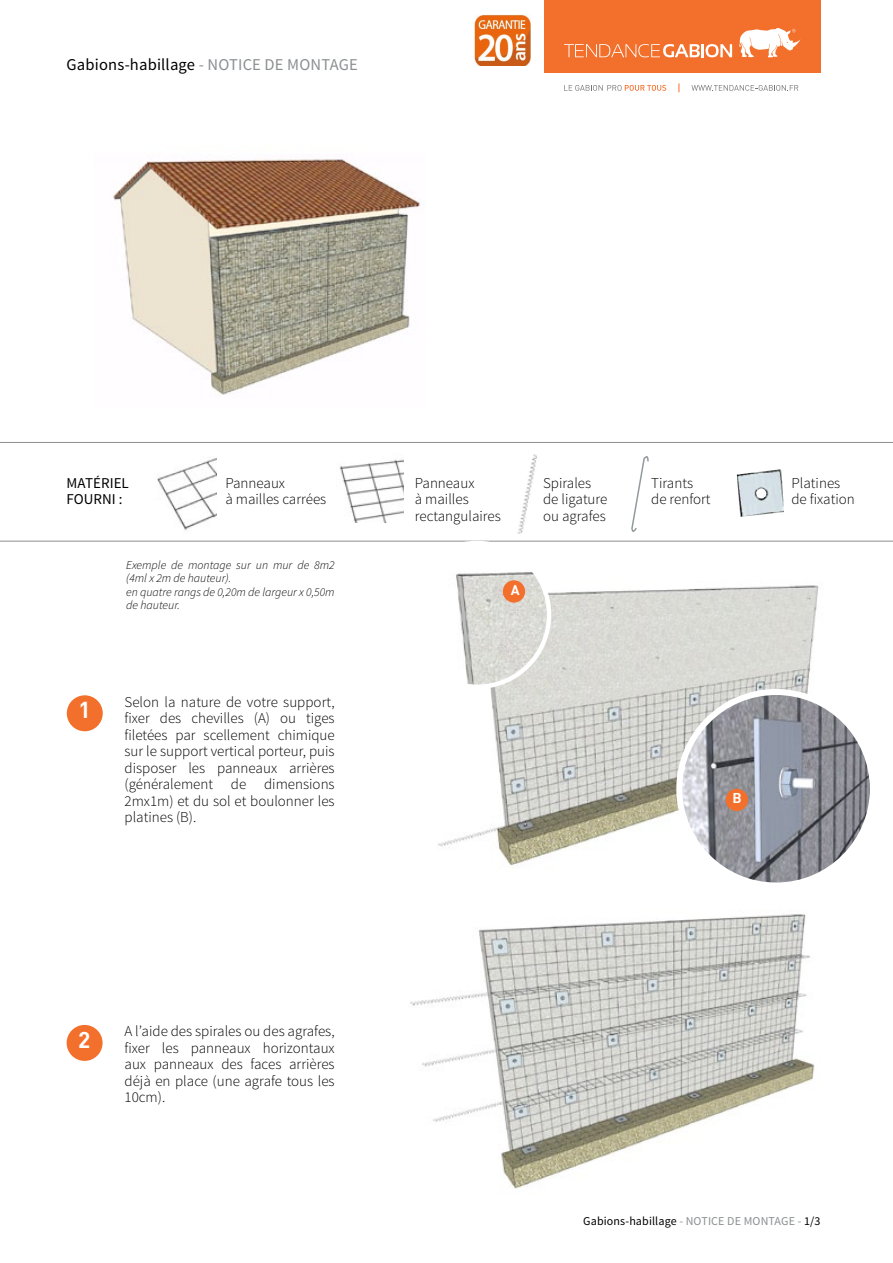
<style>
.page{position:relative;width:893px;height:1263px;background:#fff}
.page>*{position:absolute;margin:0;border:0;box-sizing:border-box;transform-origin:0 0}
.t1{font:700 22.5px "DI Nbek";color:#fff}
.t2{font:16.5px "Source Sans Pro";letter-spacing:.01em;color:#000}
.t3{font:300 15px/16.5px "Source Sans Pro";color:#000}
.t4{font:15px/16.5px "Source Sans Pro";color:#000}
.t5{font:700 13.95px "DI Nbek";color:#fff}
.t6{font:italic 300 12px/13.5px "Source Sans Pro";color:#000}
.t7{font:12px "Source Sans Pro";letter-spacing:.01em;color:#000}
.s1{color:#8b8e90}
</style>
<div class="page">
<img style="left:518px;top:454px;width:19px;height:79px">
<div style="left:544px;top:0;width:276px;height:73px;background:#f3702c"></div>
<svg style="left:564px;top:44px;width:168px;height:13px"></svg>
<svg style="left:739px;top:28px;width:62px;height:29px"></svg>
<svg style="left:564px;top:85px;width:102px;height:6px"></svg>
<svg style="left:691px;top:85px;width:107px;height:6px"></svg>
<img style="left:157px;top:458px;width:59px;height:73px">
<img style="left:339px;top:459px;width:65px;height:63px">
<img style="left:737px;top:469px;width:47px;height:48px">
<img style="left:112px;top:154px;width:308px;height:241px">
<div style="left:67px;top:695px;width:36px;height:36px;background:#f3702c;border-radius:50%"></div>
<hr style="left:0;top:442px;width:893px;height:1px;background:#8b8e90">
<hr style="left:0;top:541px;width:893px;height:1px;background:#8b8e90">
<svg style="left:630px;top:456px;width:19px;height:86px"></svg>
<div style="left:67px;top:1025px;width:36px;height:36px;background:#f3702c;border-radius:50%"></div>
<img style="left:438px;top:585px;width:381px;height:283px">
<img style="left:410px;top:914px;width:405px;height:275px">
<img style="left:679px;top:692px;width:194px;height:193px;border-radius:97px">
<div style="left:676px;top:689px;width:200px;height:199px;border:6px solid #fff;border-radius:50%"></div>
<img style="left:438px;top:572px;width:111px;height:115px">
<div style="left:403px;top:541px;width:148px;height:148px;border:4px solid #fff;border-radius:50%"></div>
<div style="left:726px;top:789px;width:22px;height:22px;background:#f3702c;border-radius:50%"></div>
<div style="left:503px;top:580px;width:22px;height:23px;background:#f3702c;border-radius:50%"></div>
<div style="left:756px;top:488px;width:10px;height:10px;background:#fff;border-radius:50%"></div>
<img style="left:475px;top:14px;width:55px;height:52px">
<p class="t2" style="left:67px;top:54px;width:293px">Gabions-habillage <span class="s1">- NOTICE DE MONTAGE</span></p>
<p class="t4" style="left:67px;top:475px;width:64px">MATÉRIEL<br>FOURNI :</p>
<p class="t3" style="left:225px;top:474px;width:102px">Panneaux<br>à mailles carrées</p>
<p class="t3" style="left:415px;top:474px;width:88px">Panneaux<br>à mailles rectangulaires</p>
<p class="t3" style="left:543px;top:474px;width:66px">Spirales de ligature ou agrafes</p>
<p class="t3" style="left:651px;top:474px;width:61px">Tirants de renfort</p>
<p class="t3" style="left:791px;top:474px;width:65px">Platines de fixation</p>
<h1 class="t1" style="left:78px;top:695px;width:14px">1</h1>
<p class="t6" style="left:126px;top:558px;width:210px">Exemple de montage sur un mur de 8m2 (4ml x 2m de hauteur).<br>en quatre rangs de 0,20m de largeur x 0,50m de hauteur.</p>
<p class="t3" style="left:125px;top:693px;width:212px;text-align:justify">Selon la nature de votre support, fixer des chevilles (A) ou tiges filetées par scellement chimique sur le support vertical porteur, puis disposer les panneaux arrières (généralement de dimensions 2mx1m) et du sol et boulonner les platines (B).</p>
<h1 class="t1" style="left:78px;top:1025px;width:14px">2</h1>
<p class="t3" style="left:125px;top:1023px;width:212px;text-align:justify">A l’aide des spirales ou des agrafes, fixer les panneaux horizontaux aux panneaux des faces arrières déjà en place (une agrafe tous les 10cm).</p>
<p class="t5" style="left:511px;top:580px;width:10px">A</p>
<p class="t5" style="left:732px;top:789px;width:11px">B</p>
<p class="t7" style="left:583px;top:1213px;width:239px">Gabions-habillage <span class="s1">- NOTICE DE MONTAGE -</span> 1/3</p>
</div>
